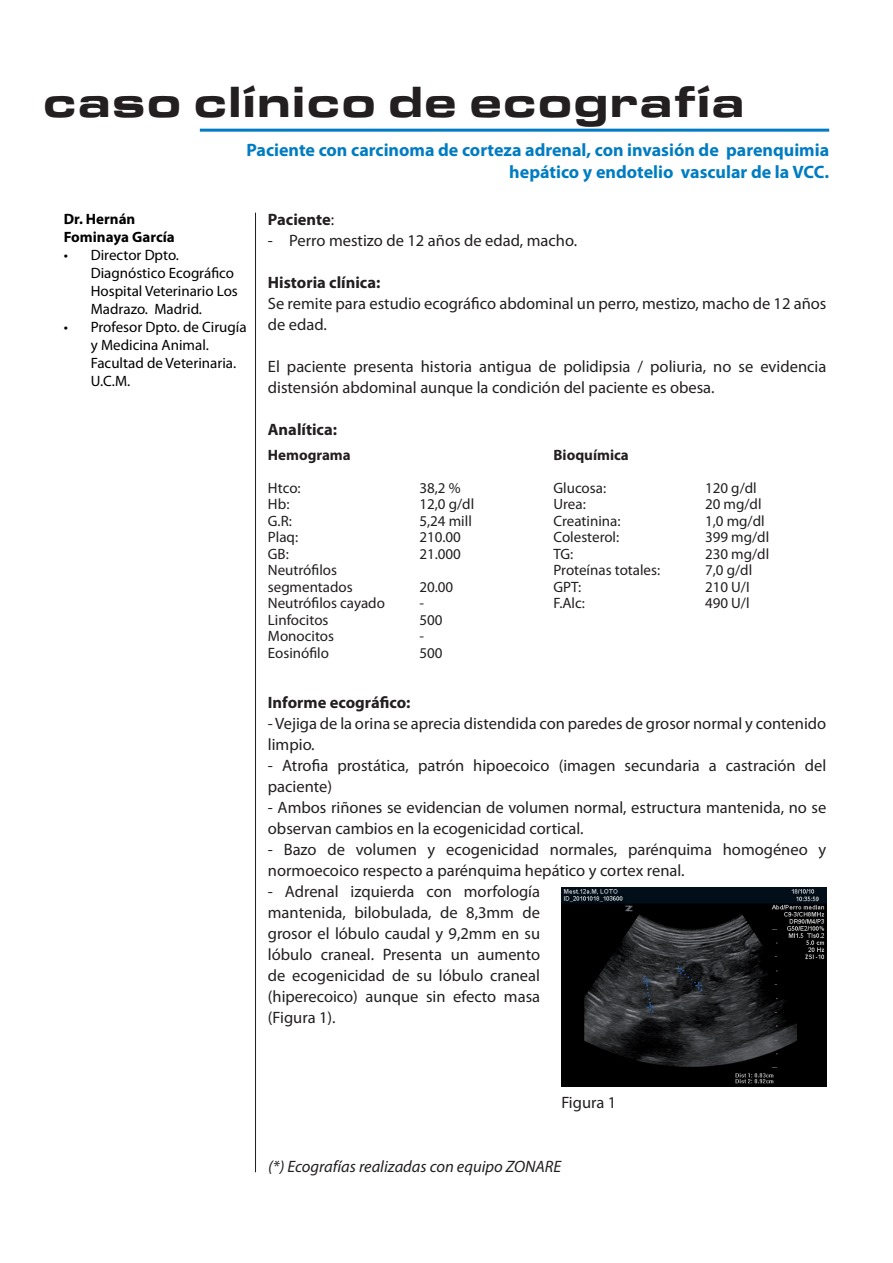
<style>
.page{position:relative;width:893px;height:1263px;background:#fff}
.page>*{position:absolute;margin:0;border:0;box-sizing:border-box;transform-origin:0 0}
.t1{font:900 45px "Eurostile Extended";color:#231f20}
.t2{font:700 18px/21.6px "Myriad Pro";color:#007cc2;text-align:right}
.t3{font:16.5px/21px "Myriad Pro";color:#231f20}
.t4{font:700 16.5px "Myriad Pro";color:#231f20}
.t5{font:italic 16.5px "Myriad Pro";color:#231f20}
.t6{font:15px/16.5px "Myriad Pro";color:#231f20}
.t7{font:15px/18px "Myriad Pro";color:#000}
.t8{font:700 15px/18px "Myriad Pro";color:#000}
.t9{font:700 15px "Myriad Pro";color:#231f20}
.s1{font-weight:400}
</style>
<div class="page">
<hr style="left:200px;top:129px;width:629px;height:3px;background:#007cc2">
<hr style="left:255px;top:213px;width:1px;height:959px;background:#231f20">
<img style="left:561px;top:888px;width:265px;height:198px">
<h1 class="t1" style="left:43px;top:77px;width:704px">caso clínico de ecografía</h1>
<p class="t2" style="left:246px;top:139px;width:584px">Paciente con carcinoma de corteza adrenal, con invasión de parenquimia hepático y endotelio vascular de la VCC.</p>
<p class="t4" style="left:268px;top:210px;width:68px">Paciente<span class="s1">:</span></p>
<p class="t3" style="left:268px;top:230px;width:311px">- Perro mestizo de 12 años de edad, macho.</p>
<p class="t4" style="left:268px;top:273px;width:114px">Historia clínica:</p>
<p class="t3" style="left:268px;top:293px;width:560px">Se remite para estudio ecográfico abdominal un perro, mestizo, macho de 12 años de edad.</p>
<p class="t3" style="left:268px;top:356px;width:560px">El paciente presenta historia antigua de polidipsia / poliuria, no se evidencia distensión abdominal aunque la condición del paciente es obesa.</p>
<p class="t4" style="left:268px;top:420px;width:71px">Analítica:</p>
<p class="t8" style="left:64px;top:210px;width:113px">Dr. Hernán<br>Fominaya García</p>
<p class="t7" style="left:91px;top:246px;width:149px;text-indent:-27px">• Director Dpto.<br>Diagnóstico Ecográfico<br>Hospital Veterinario Los<br>Madrazo. Madrid.</p>
<p class="t7" style="left:91px;top:318px;width:157px;text-indent:-27px">• Profesor Dpto. de Cirugía y Medicina Animal.<br>Facultad de Veterinaria.<br>U.C.M.</p>
<p class="t9" style="left:268px;top:446px;width:84px">Hemograma</p>
<p class="t6" style="left:268px;top:480px;width:34px">Htco:</p>
<p class="t6" style="left:419px;top:480px;width:43px">38,2 %</p>
<p class="t6" style="left:268px;top:496px;width:23px">Hb:</p>
<p class="t6" style="left:419px;top:496px;width:56px">12,0 g/dl</p>
<p class="t6" style="left:268px;top:513px;width:25px">G.R:</p>
<p class="t6" style="left:419px;top:513px;width:54px">5,24 mill</p>
<p class="t6" style="left:268px;top:529px;width:32px">Plaq:</p>
<p class="t6" style="left:419px;top:529px;width:43px">210.00</p>
<p class="t6" style="left:268px;top:546px;width:22px">GB:</p>
<p class="t6" style="left:419px;top:546px;width:43px">21.000</p>
<p class="t6" style="left:268px;top:562px;width:86px">Neutrófilos segmentados</p>
<p class="t6" style="left:419px;top:579px;width:35px">20.00</p>
<p class="t6" style="left:268px;top:595px;width:119px">Neutrófilos cayado</p>
<p class="t6" style="left:419px;top:595px;width:6px">-</p>
<p class="t6" style="left:268px;top:612px;width:62px">Linfocitos</p>
<p class="t6" style="left:419px;top:612px;width:25px">500</p>
<p class="t6" style="left:268px;top:628px;width:68px">Monocitos</p>
<p class="t6" style="left:419px;top:628px;width:6px">-</p>
<p class="t6" style="left:268px;top:645px;width:63px">Eosinófilo</p>
<p class="t6" style="left:419px;top:645px;width:25px">500</p>
<p class="t9" style="left:553px;top:446px;width:77px">Bioquímica</p>
<p class="t6" style="left:553px;top:480px;width:54px">Glucosa:</p>
<p class="t6" style="left:705px;top:480px;width:53px">120 g/dl</p>
<p class="t6" style="left:553px;top:496px;width:34px">Urea:</p>
<p class="t6" style="left:705px;top:496px;width:58px">20 mg/dl</p>
<p class="t6" style="left:553px;top:513px;width:69px">Creatinina:</p>
<p class="t6" style="left:705px;top:513px;width:61px">1,0 mg/dl</p>
<p class="t6" style="left:553px;top:529px;width:67px">Colesterol:</p>
<p class="t6" style="left:705px;top:529px;width:66px">399 mg/dl</p>
<p class="t6" style="left:553px;top:546px;width:21px">TG:</p>
<p class="t6" style="left:705px;top:546px;width:66px">230 mg/dl</p>
<p class="t6" style="left:553px;top:562px;width:108px">Proteínas totales:</p>
<p class="t6" style="left:705px;top:562px;width:49px">7,0 g/dl</p>
<p class="t6" style="left:553px;top:579px;width:29px">GPT:</p>
<p class="t6" style="left:705px;top:579px;width:46px">210 U/I</p>
<p class="t6" style="left:553px;top:595px;width:33px">F.Alc:</p>
<p class="t6" style="left:705px;top:595px;width:46px">490 U/l</p>
<p class="t4" style="left:268px;top:693px;width:144px">Informe ecográfico:</p>
<p class="t3" style="left:268px;top:713px;width:560px">- Vejiga de la orina se aprecia distendida con paredes de grosor normal y contenido limpio.</p>
<p class="t3" style="left:268px;top:755px;width:560px">- Atrofia prostática, patrón hipoecoico (imagen secundaria a castración del paciente)</p>
<p class="t3" style="left:268px;top:797px;width:560px">- Ambos riñones se evidencian de volumen normal, estructura mantenida, no se observan cambios en la ecogenicidad cortical.</p>
<p class="t3" style="left:268px;top:839px;width:560px">- Bazo de volumen y ecogenicidad normales, parénquima homogéneo y normoecoico respecto a parénquima hepático y cortex renal.</p>
<p class="t3" style="left:268px;top:881px;width:274px;text-align:justify">- Adrenal izquierda con morfología mantenida, bilobulada, de 8,3mm de grosor el lóbulo caudal y 9,2mm en su lóbulo craneal. Presenta un aumento de ecogenicidad de su lóbulo craneal (hiperecoico) aunque sin efecto masa (Figura 1).</p>
<p class="t3" style="left:561px;top:1092px;width:57px">Figura 1</p>
<p class="t5" style="left:268px;top:1158px;width:295px">(*) Ecografías realizadas con equipo ZONARE</p>
</div>
